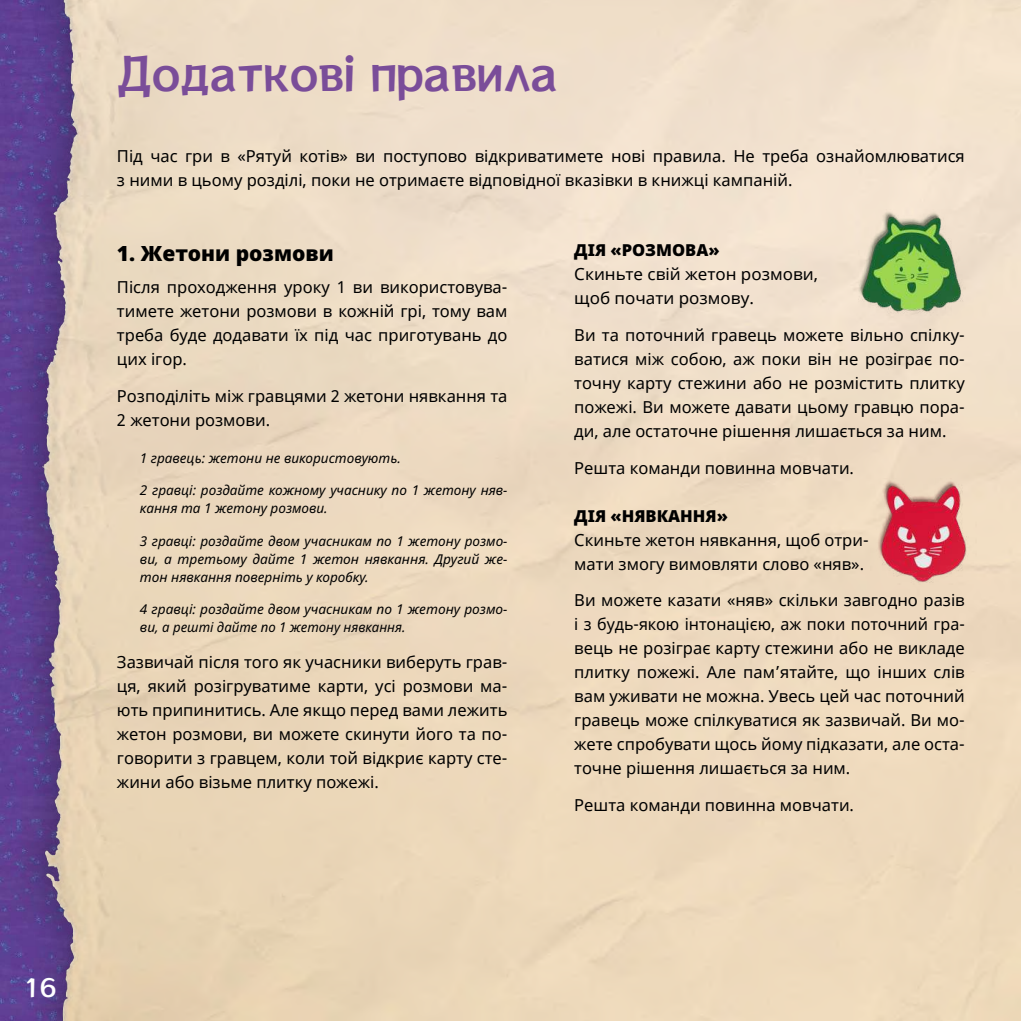
<style>
.page{position:relative;width:1021px;height:1021px;background:#fff}
.page>*{position:absolute;margin:0;border:0;box-sizing:border-box;transform-origin:0 0}
.t1{font:45px "Rockn Roll One UA Regular";color:#7a4d99}
.t2{font:24px "Rockn Roll One UA Regular";color:#fff}
.t3{font:900 21px "Noto Sans";color:#000}
.t4{font:16.5px/24px "Noto Sans";color:#000;text-align:justify}
.t5{font:900 16.5px "Noto Sans";color:#000}
.t6{font:italic 13.5px/18px "Noto Sans";color:#000}
</style>
<div class="page">
<img style="left:0;top:0;width:1020px;height:1020px">
<img style="left:870px;top:478px;width:106px;height:106px">
<img style="left:858px;top:209px;width:107px;height:107px">
<h1 class="t1" style="left:117px;top:45px;width:442px">Додаткові правила</h1>
<p class="t4" style="left:117px;top:145px;width:849px">Під час гри в «Рятуй котів» ви поступово відкриватимете нові правила. Не треба ознайомлюватися з ними в цьому розділі, поки не отримаєте відповідної вказівки в книжці кампаній.</p>
<p class="t3" style="left:117px;top:241px;width:218px">1. Жетони розмови</p>
<p class="t4" style="left:117px;top:276px;width:392px">Після проходження уроку 1 ви використовува&shy;тимете жетони розмови в кожній грі, тому вам треба буде додавати їх під час приготувань до цих ігор.</p>
<p class="t4" style="left:117px;top:384px;width:392px">Розподіліть між гравцями 2 жетони нявкання та<br>2 жетони розмови.</p>
<p class="t6" style="left:140px;top:449px;width:262px">1 гравець: жетони не використовують.</p>
<p class="t6" style="left:140px;top:481px;width:369px">2 гравці: роздайте кожному учаснику по 1 жетону няв&shy;кання та 1 жетону розмови.</p>
<p class="t6" style="left:140px;top:532px;width:369px;text-align:justify">3 гравці: роздайте двом учасникам по 1 жетону розмо&shy;ви, а третьому дайте 1 жетон нявкання. Другий же&shy;тон нявкання поверніть у коробку.</p>
<p class="t6" style="left:140px;top:600px;width:369px">4 гравці: роздайте двом учасникам по 1 жетону розмо&shy;ви, а решті дайте по 1 жетону нявкання.</p>
<p class="t4" style="left:117px;top:651px;width:392px">Зазвичай після того як учасники виберуть грав&shy;ця, який розігруватиме карти, усі розмови ма&shy;ють припинитись. Але якщо перед вами лежить жетон розмови, ви можете скинути його та по&shy;говорити з гравцем, коли той відкриє карту сте&shy;жини або візьме плитку пожежі.</p>
<p class="t5" style="left:574px;top:240px;width:147px">ДІЯ «РОЗМОВА»</p>
<p class="t4" style="left:574px;top:262px;width:245px">Скиньте свій жетон розмови, щоб почати розмову.</p>
<p class="t4" style="left:574px;top:323px;width:392px">Ви та поточний гравець можете вільно спілку&shy;ватися між собою, аж поки він не розіграє по&shy;точну карту стежини або не розмістить плитку пожежі. Ви можете давати цьому гравцю пора&shy;ди, але остаточне рішення лишається за ним.</p>
<p class="t4" style="left:574px;top:456px;width:281px">Решта команди повинна мовчати.</p>
<p class="t5" style="left:574px;top:506px;width:155px">ДІЯ «НЯВКАННЯ»</p>
<p class="t4" style="left:574px;top:528px;width:296px">Скиньте жетон нявкання, щоб отри&shy;мати змогу вимовляти слово «няв».</p>
<p class="t4" style="left:574px;top:589px;width:392px">Ви можете казати «няв» скільки завгодно разів і з будь-якою інтонацією, аж поки поточний гра&shy;вець не розіграє карту стежини або не викладе плитку пожежі. Але пам’ятайте, що інших слів вам уживати не можна. Увесь цей час поточний гравець може спілкуватися як зазвичай. Ви мо&shy;жете спробувати щось йому підказати, але оста&shy;точне рішення лишається за ним.</p>
<p class="t4" style="left:574px;top:793px;width:281px">Решта команди повинна мовчати.</p>
<h2 class="t2" style="left:23px;top:972px;width:35px">16</h2>
</div>
